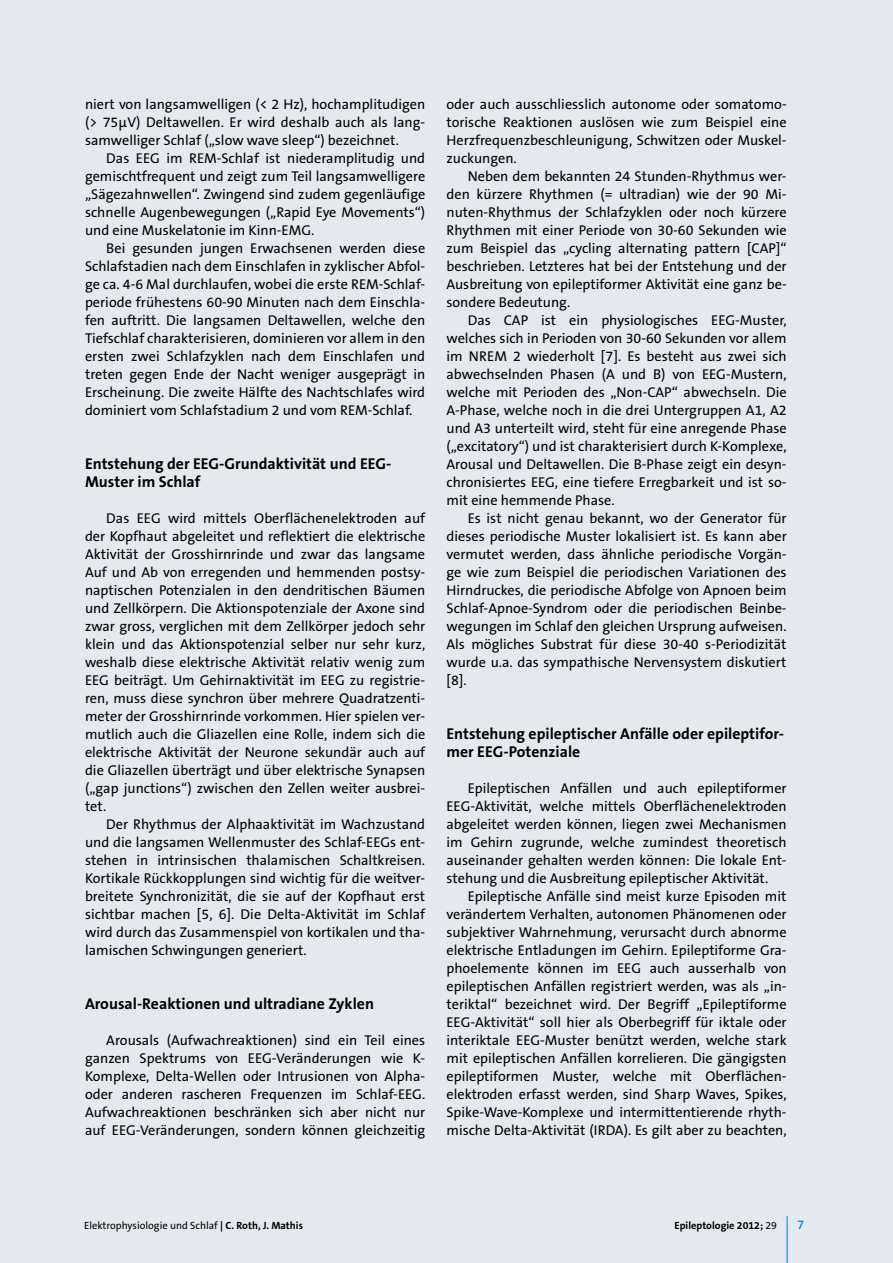
<style>
.page{position:relative;width:893px;height:1263px;background:#e5e9ef}
.page>*{position:absolute;margin:0;border:0;box-sizing:border-box;transform-origin:0 0}
.t1{font:700 15.75px/18px "The Sans B7";color:#000}
.t2{font:14.25px/18px "The Sans B5 Plain";color:#000;text-align:justify}
.t3{font:12.75px "The Sans B5 Plain";color:#007bc2}
.t4{font:10.5px "The Sans B5 Plain";color:#000}
.t5{font:700 10.5px "The Sans B7";color:#000}
.s1{font-family:"The Sans B7";font-weight:700}
.s2{font-family:"The Sans B5 Plain";font-weight:400}
</style>
<div class="page">
<hr style="left:787px;top:1216px;width:1px;height:47px;background:#007bc2">
<p class="t2" style="left:85px;top:96px;width:342px">niert von langsamwelligen (&lt; 2 Hz), hochamplitudigen (&gt; 75µV) Deltawellen. Er wird deshalb auch als lang&shy;samwelliger Schlaf („slow wave sleep“) bezeichnet.</p>
<p class="t2" style="left:85px;top:150px;width:342px;text-indent:21px">Das EEG im REM-Schlaf ist niederamplitudig und gemischtfrequent und zeigt zum Teil langsamwelligere „Sägezahnwellen“. Zwingend sind zudem gegenläufige schnelle Augenbewegungen („Rapid Eye Movements“) und eine Muskelatonie im Kinn-EMG.</p>
<p class="t2" style="left:85px;top:240px;width:342px;text-indent:21px">Bei gesunden jungen Erwachsenen werden diese Schlafstadien nach dem Einschlafen in zyklischer Abfol&shy;ge ca. 4-6 Mal durchlaufen, wobei die erste REM-Schlaf&shy;periode frühestens 60-90 Minuten nach dem Einschla&shy;fen auftritt. Die langsamen Deltawellen, welche den Tiefschlaf charakterisieren, dominieren vor allem in den ersten zwei Schlafzyklen nach dem Einschlafen und treten gegen Ende der Nacht weniger ausgeprägt in Erscheinung. Die zweite Hälfte des Nachtschlafes wird dominiert vom Schlafstadium 2 und vom REM-Schlaf.</p>
<p class="t1" style="left:85px;top:455px;width:308px">Entstehung der EEG-Grundaktivität und EEG-<br>Muster im Schlaf</p>
<p class="t2" style="left:85px;top:510px;width:342px;text-indent:21px">Das EEG wird mittels Oberflächenelektroden auf der Kopfhaut abgeleitet und reflektiert die elektrische Aktivität der Grosshirnrinde und zwar das langsame Auf und Ab von erregenden und hemmenden postsy&shy;naptischen Potenzialen in den dendritischen Bäumen und Zellkörpern. Die Aktionspotenziale der Axone sind zwar gross, verglichen mit dem Zellkörper jedoch sehr klein und das Aktionspotenzial selber nur sehr kurz, weshalb diese elektrische Aktivität relativ wenig zum EEG beiträgt. Um Gehirnaktivität im EEG zu registrie&shy;ren, muss diese synchron über mehrere Quadratzenti&shy;meter der Grosshirnrinde vorkommen. Hier spielen ver&shy;mutlich auch die Gliazellen eine Rolle, indem sich die elektrische Aktivität der Neurone sekundär auch auf die Gliazellen überträgt und über elektrische Synapsen („gap junctions“) zwischen den Zellen weiter ausbrei&shy;tet.</p>
<p class="t2" style="left:85px;top:816px;width:342px;text-indent:21px">Der Rhythmus der Alphaaktivität im Wachzustand und die langsamen Wellenmuster des Schlaf-EEGs ent&shy;stehen in intrinsischen thalamischen Schaltkreisen.<br>Kortikale Rückkopplungen sind wichtig für die weitver&shy;breitete Synchronizität, die sie auf der Kopfhaut erst sichtbar machen [5, 6]. Die Delta-Aktivität im Schlaf wird durch das Zusammenspiel von kortikalen und tha&shy;lamischen Schwingungen generiert.</p>
<p class="t1" style="left:85px;top:995px;width:290px">Arousal-Reaktionen und ultradiane Zyklen</p>
<p class="t2" style="left:85px;top:1032px;width:342px;text-indent:21px">Arousals (Aufwachreaktionen) sind ein Teil eines ganzen Spektrums von EEG-Veränderungen wie K-Komplexe, Delta-Wellen oder Intrusionen von Alpha&shy;oder anderen rascheren Frequenzen im Schlaf-EEG.<br>Aufwachreaktionen beschränken sich aber nicht nur auf EEG-Veränderungen, sondern können gleichzeitig</p>
<p class="t2" style="left:446px;top:96px;width:342px">oder auch ausschliesslich autonome oder somatomo&shy;torische Reaktionen auslösen wie zum Beispiel eine Herzfrequenzbeschleunigung, Schwitzen oder Muskel&shy;zuckungen.</p>
<p class="t2" style="left:446px;top:168px;width:342px;text-indent:21px">Neben dem bekannten 24 Stunden-Rhythmus wer&shy;den kürzere Rhythmen (= ultradian) wie der 90 Mi&shy;nuten-Rhythmus der Schlafzyklen oder noch kürzere Rhythmen mit einer Periode von 30-60 Sekunden wie zum Beispiel das „cycling alternating pattern [CAP]“ beschrieben. Letzteres hat bei der Entstehung und der Ausbreitung von epileptiformer Aktivität eine ganz be&shy;sondere Bedeutung.</p>
<p class="t2" style="left:446px;top:312px;width:342px;text-indent:21px">Das CAP ist ein physiologisches EEG-Muster, welches sich in Perioden von 30-60 Sekunden vor allem im NREM 2 wiederholt [7]. Es besteht aus zwei sich abwechselnden Phasen (A und B) von EEG-Mustern, welche mit Perioden des „Non-CAP“ abwechseln. Die A-Phase, welche noch in die drei Untergruppen A1, A2 und A3 unterteilt wird, steht für eine anregende Phase („excitatory“) und ist charakterisiert durch K-Komplexe, Arousal und Deltawellen. Die B-Phase zeigt ein desyn&shy;chronisiertes EEG, eine tiefere Erregbarkeit und ist so&shy;mit eine hemmende Phase.</p>
<p class="t2" style="left:446px;top:510px;width:342px;text-indent:21px">Es ist nicht genau bekannt, wo der Generator für dieses periodische Muster lokalisiert ist. Es kann aber vermutet werden, dass ähnliche periodische Vorgän&shy;ge wie zum Beispiel die periodischen Variationen des Hirndruckes, die periodische Abfolge von Apnoen beim Schlaf-Apnoe-Syndrom oder die periodischen Beinbe&shy;wegungen im Schlaf den gleichen Ursprung aufweisen.<br>Als mögliches Substrat für diese 30-40 s-Periodizität wurde u.a. das sympathische Nervensystem diskutiert [8].</p>
<p class="t1" style="left:446px;top:725px;width:339px">Entstehung epileptischer Anfälle oder epileptifor&shy;mer EEG-Potenziale</p>
<p class="t2" style="left:446px;top:780px;width:342px;text-indent:21px">Epileptischen Anfällen und auch epileptiformer EEG-Aktivität, welche mittels Oberflächenelektroden abgeleitet werden können, liegen zwei Mechanismen im Gehirn zugrunde, welche zumindest theoretisch auseinander gehalten werden können: Die lokale Ent&shy;stehung und die Ausbreitung epileptischer Aktivität.</p>
<p class="t2" style="left:446px;top:888px;width:342px;text-indent:21px">Epileptische Anfälle sind meist kurze Episoden mit verändertem Verhalten, autonomen Phänomenen oder subjektiver Wahrnehmung, verursacht durch abnorme elektrische Entladungen im Gehirn. Epileptiforme Gra&shy;phoelemente können im EEG auch ausserhalb von epileptischen Anfällen registriert werden, was als „in&shy;teriktal“ bezeichnet wird. Der Begriff „Epileptiforme EEG-Aktivität“ soll hier als Oberbegriff für iktale oder interiktale EEG-Muster benützt werden, welche stark mit epileptischen Anfällen korrelieren. Die gängigsten epileptiformen Muster, welche mit Oberflächen‑ elektroden erfasst werden, sind Sharp Waves, Spikes, Spike-Wave-Komplexe und intermittentierende rhyth&shy;mische Delta-Aktivität (IRDA). Es gilt aber zu beachten,</p>
<p class="t4" style="left:84px;top:1220px;width:220px">Elektrophysiologie und Schlaf <span class="s1">| C. Roth, J. Mathis</span></p>
<p class="t5" style="left:674px;top:1220px;width:104px">Epileptologie 2012; <span class="s2">29</span></p>
<p class="t3" style="left:797px;top:1218px;width:9px">7</p>
</div>
